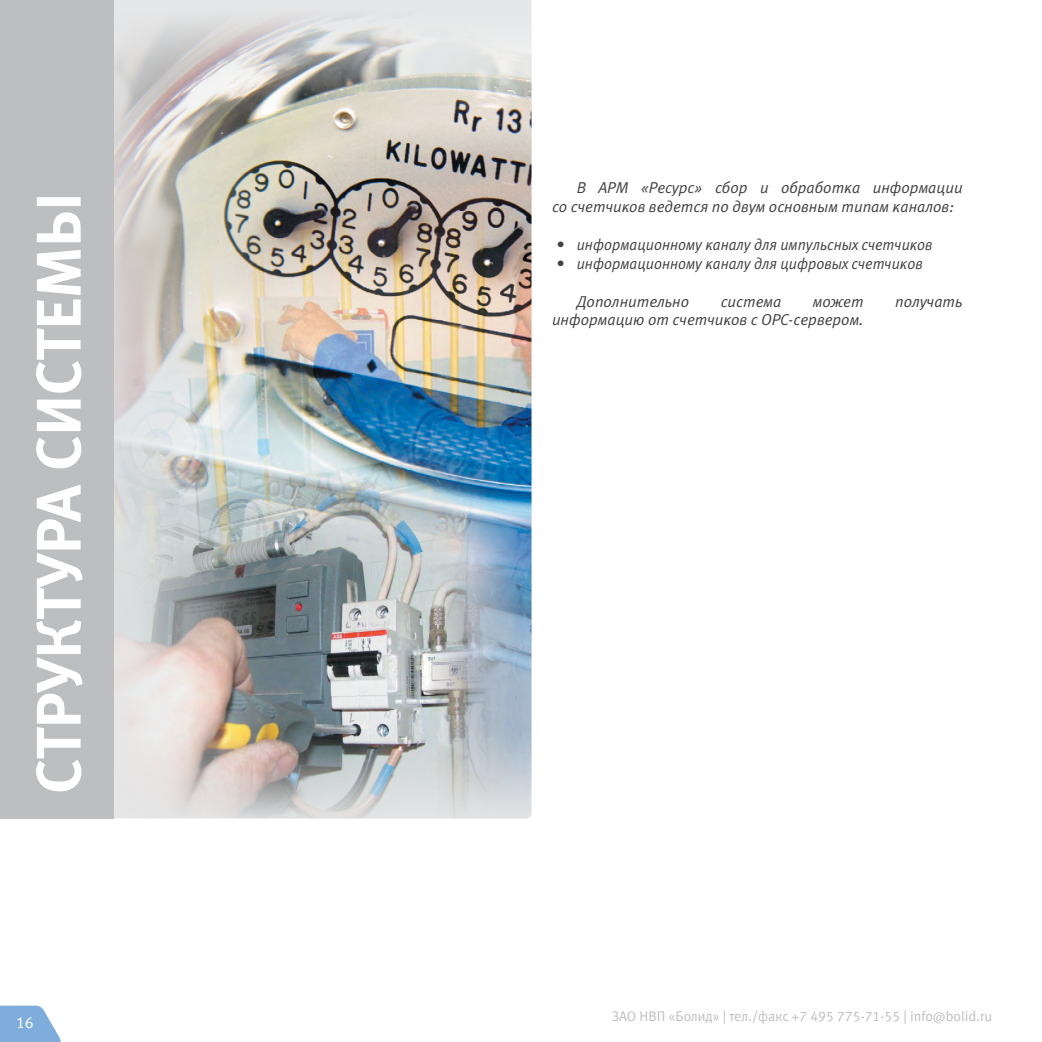
<style>
.page{position:relative;width:1042px;height:1042px;background:#fff}
.page>*{position:absolute;margin:0;border:0;box-sizing:border-box;transform-origin:0 0}
.t1{font:63px "Meta Bold Caps LFC";color:#fff}
.t2{font:italic 15.75px/18.9px "Meta Normal LFC";color:#414042}
.t3{font:italic 15.75px "Meta Normal LFC";color:#414042;scale:.95 1}
.t4{font:15.75px "Meta Normal LFC";color:#fff}
.t5{font:14px "Meta Normal LFC";color:#bcbec0}
.s1{font-family:"Officina Sans C";font-style:normal}
</style>
<div class="page">
<img style="left:113px;top:0;width:418px;height:819px">
<div style="left:0;top:0;width:113px;height:819px;background:#bcbec0"></div>
<svg style="left:0;top:1005px;width:61px;height:37px"></svg>
<h1 class="t1" style="left:22px;top:794px;width:603px;rotate:-90deg">Структура системы</h1>
<p class="t4" style="left:16px;top:1014px;width:19px">16</p>
<p class="t2" style="left:552px;top:178px;width:412px;text-indent:25px">В АРМ «Ресурс» сбор и обработка информации со счетчиков ведется по двум основным типам каналов:</p>
<p class="t3" style="left:557px;top:236px;width:397px"><span class="s1">•</span> информационному каналу для импульсных счетчиков</p>
<p class="t3" style="left:557px;top:254px;width:386px"><span class="s1">•</span> информационному каналу для цифровых счетчиков</p>
<p class="t2" style="left:577px;top:292px;width:114px">Дополнительно</p>
<p class="t2" style="left:720px;top:292px;width:62px">система</p>
<p class="t2" style="left:813px;top:292px;width:52px">может</p>
<p class="t2" style="left:895px;top:292px;width:69px">получать</p>
<p class="t2" style="left:552px;top:310px;width:313px">информацию от счетчиков с OPC-сервером.</p>
<p class="t5" style="left:612px;top:1008px;width:382px">ЗАО НВП «Болид» | тел./факс +7 495 775-71-55 | info@bolid.ru</p>
</div>
